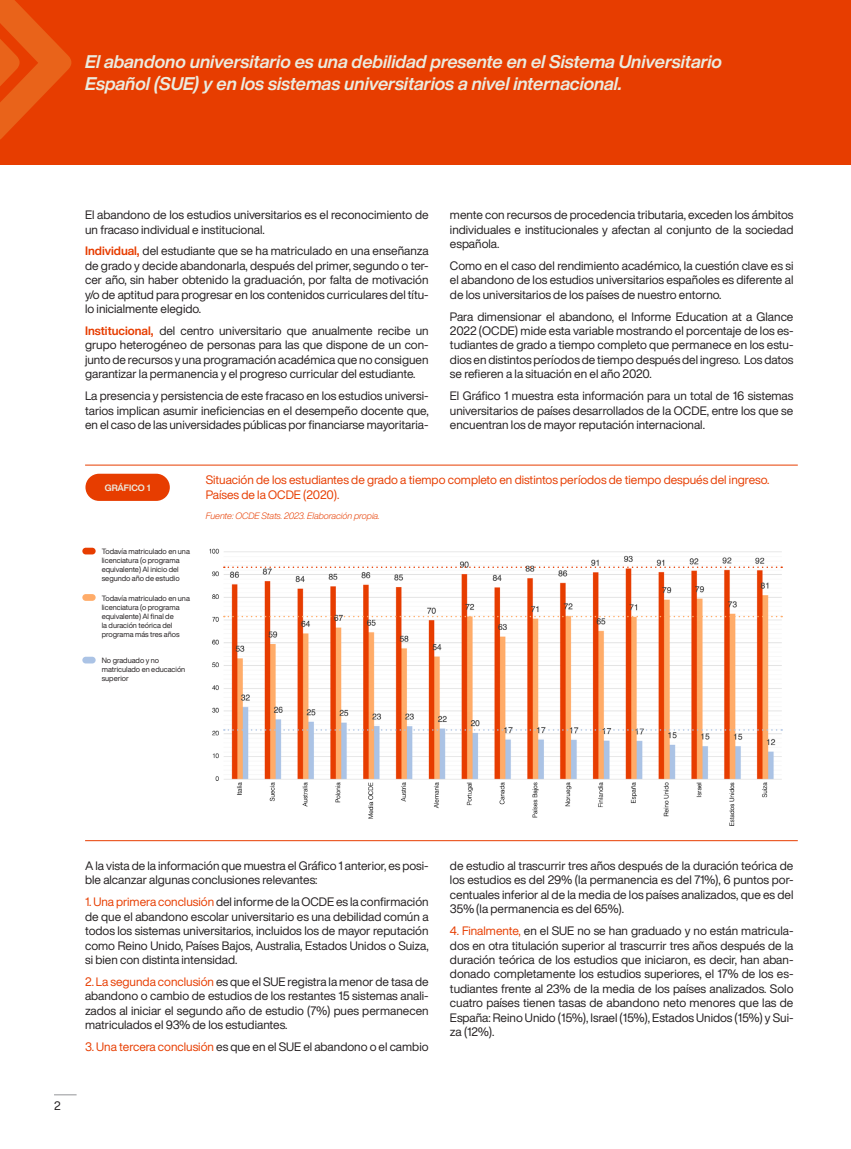
<style>
.page{position:relative;width:851px;height:1149px;background:#fff}
.page>*{position:absolute;margin:0;border:0;box-sizing:border-box;transform-origin:0 0}
.t1{font:italic 700 18px/21.6px "Helvetica Now Display";color:#ebebdf}
.t2{font:12px/14.4px "Helvetica Now Display";color:#231f20;text-align:justify}
.t3{font:12px/14.4px "Helvetica Now Display";color:#e73d00}
.t4{font:italic 300 9px "Helvetica Now Display";color:#e73d00}
.t5{font:700 9px "Helvetica Now Display";color:#ebebdf}
.t6{font:7.5px/9px "Helvetica Now Display";color:#231f20}
.s1{font-weight:700;color:#e73d00}
.s2{color:#e73d00}
</style>
<div class="page">
<svg style="left:54px;top:1094px;width:23px;height:1px"></svg>
<div style="left:0;top:0;width:850px;height:164px;background:#e73d00"></div>
<hr style="left:85px;top:464px;width:712px;height:1px;background:#e73d00">
<div style="left:85px;top:473px;width:85px;height:27px;background:#e73d00;border-radius:14px"></div>
<img style="left:209px;top:548px;width:574px;height:278px">
<hr style="left:85px;top:840px;width:712px;height:1px;background:#e73d00">
<svg style="left:0;top:0;width:72px;height:140px"></svg>
<div style="left:82px;top:547px;width:14px;height:7px;background:#e73d00;border-radius:3px"></div>
<div style="left:82px;top:594px;width:14px;height:6px;background:#ffac69;border-radius:3px"></div>
<div style="left:82px;top:656px;width:14px;height:7px;background:#abc3e5;border-radius:3px"></div>
<svg style="left:224px;top:566px;width:558px;height:2px"></svg>
<svg style="left:224px;top:615px;width:558px;height:2px"></svg>
<svg style="left:224px;top:729px;width:558px;height:1px"></svg>
<p class="t1" style="left:85px;top:51px;width:638px">El abandono universitario es una debilidad presente en el Sistema Universitario<br>Español (SUE) y en los sistemas universitarios a nivel internacional.</p>
<p class="t2" style="left:85px;top:207px;width:345px">El abandono de los estudios universitarios es el reconocimiento de un fracaso individual e institucional.</p>
<p class="t2" style="left:85px;top:244px;width:345px"><span class="s1">Individual,</span> del estudiante que se ha matriculado en una enseñanza de grado y decide abandonarla, después del primer, segundo o ter&shy;cer año, sin haber obtenido la graduación, por falta de motivación y/o de aptitud para progresar en los contenidos curriculares del títu&shy;lo inicialmente elegido.</p>
<p class="t2" style="left:85px;top:323px;width:345px"><span class="s1">Institucional,</span> del centro universitario que anualmente recibe un grupo heterogéneo de personas para las que dispone de un con&shy;junto de recursos y una programación académica que no consiguen garantizar la permanencia y el progreso curricular del estudiante.</p>
<p class="t2" style="left:85px;top:388px;width:345px">La presencia y persistencia de este fracaso en los estudios universi&shy;tarios implican asumir ineficiencias en el desempeño docente que, en el caso de las universidades públicas por financiarse mayoritaria-</p>
<p class="t2" style="left:450px;top:207px;width:345px">mente con recursos de procedencia tributaria, exceden los ámbitos individuales e institucionales y afectan al conjunto de la sociedad española.</p>
<p class="t2" style="left:450px;top:258px;width:345px">Como en el caso del rendimiento académico, la cuestión clave es si el abandono de los estudios universitarios españoles es diferente al de los universitarios de los países de nuestro entorno.</p>
<p class="t2" style="left:450px;top:309px;width:345px">Para dimensionar el abandono, el Informe Education at a Glance 2022 (OCDE) mide esta variable mostrando el porcentaje de los es&shy;tudiantes de grado a tiempo completo que permanece en los estu&shy;dios en distintos períodos de tiempo después del ingreso. Los datos se refieren a la situación en el año 2020.</p>
<p class="t2" style="left:450px;top:388px;width:345px">El Gráfico 1 muestra esta información para un total de 16 sistemas universitarios de países desarrollados de la OCDE, entre los que se encuentran los de mayor reputación internacional.</p>
<p class="t5" style="left:105px;top:481px;width:47px">GRÁFICO 1</p>
<p class="t6" style="left:102px;top:547px;width:90px">Todavía matriculado en una licenciatura (o programa equivalente) Al inicio del segundo año de estudio</p>
<p class="t6" style="left:102px;top:593px;width:90px">Todavía matriculado en una licenciatura (o programa equivalente) Al final de<br>la duración teórica del programa más tres años</p>
<p class="t6" style="left:102px;top:656px;width:85px">No graduado y no matriculado en educación superior</p>
<p class="t3" style="left:206px;top:472px;width:565px">Situación de los estudiantes de grado a tiempo completo en distintos períodos de tiempo después del ingreso.<br>Países de la OCDE (2020).</p>
<p class="t4" style="left:206px;top:509px;width:175px">Fuente: OCDE Stats. 2023. Elaboración propia.</p>
<p class="t2" style="left:54px;top:1098px;width:8px">2</p>
<p class="t2" style="left:85px;top:858px;width:345px">A la vista de la información que muestra el Gráfico 1 anterior, es posi&shy;ble alcanzar algunas conclusiones relevantes:</p>
<p class="t2" style="left:85px;top:894px;width:345px"><span class="s2">1. Una primera conclusión</span> del informe de la OCDE es la confirmación de que el abandono escolar universitario es una debilidad común a todos los sistemas universitarios, incluidos los de mayor reputación como Reino Unido, Países Bajos, Australia, Estados Unidos o Suiza, si bien con distinta intensidad.</p>
<p class="t2" style="left:85px;top:974px;width:345px"><span class="s2">2. La segunda conclusión</span> es que el SUE registra la menor de tasa de abandono o cambio de estudios de los restantes 15 sistemas anali&shy;zados al iniciar el segundo año de estudio (7%) pues permanecen matriculados el 93% de los estudiantes.</p>
<p class="t2" style="left:85px;top:1039px;width:345px"><span class="s2">3. Una tercera conclusión</span> es que en el SUE el abandono o el cambio</p>
<p class="t2" style="left:450px;top:858px;width:345px">de estudio al trascurrir tres años después de la duración teórica de los estudios es del 29% (la permanencia es del 71%), 6 puntos por&shy;centuales inferior al de la media de los países analizados, que es del 35% (la permanencia es del 65%).</p>
<p class="t2" style="left:450px;top:923px;width:345px"><span class="s2">4. Finalmente,</span> en el SUE no se han graduado y no están matricula&shy;dos en otra titulación superior al trascurrir tres años después de la duración teórica de los estudios que iniciaron, es decir, han aban&shy;donado completamente los estudios superiores, el 17% de los es&shy;tudiantes frente al 23% de la media de los países analizados. Solo cuatro países tienen tasas de abandono neto menores que las de España: Reino Unido (15%), Israel (15%), Estados Unidos (15%) y Sui&shy;za (12%).</p>
</div>
